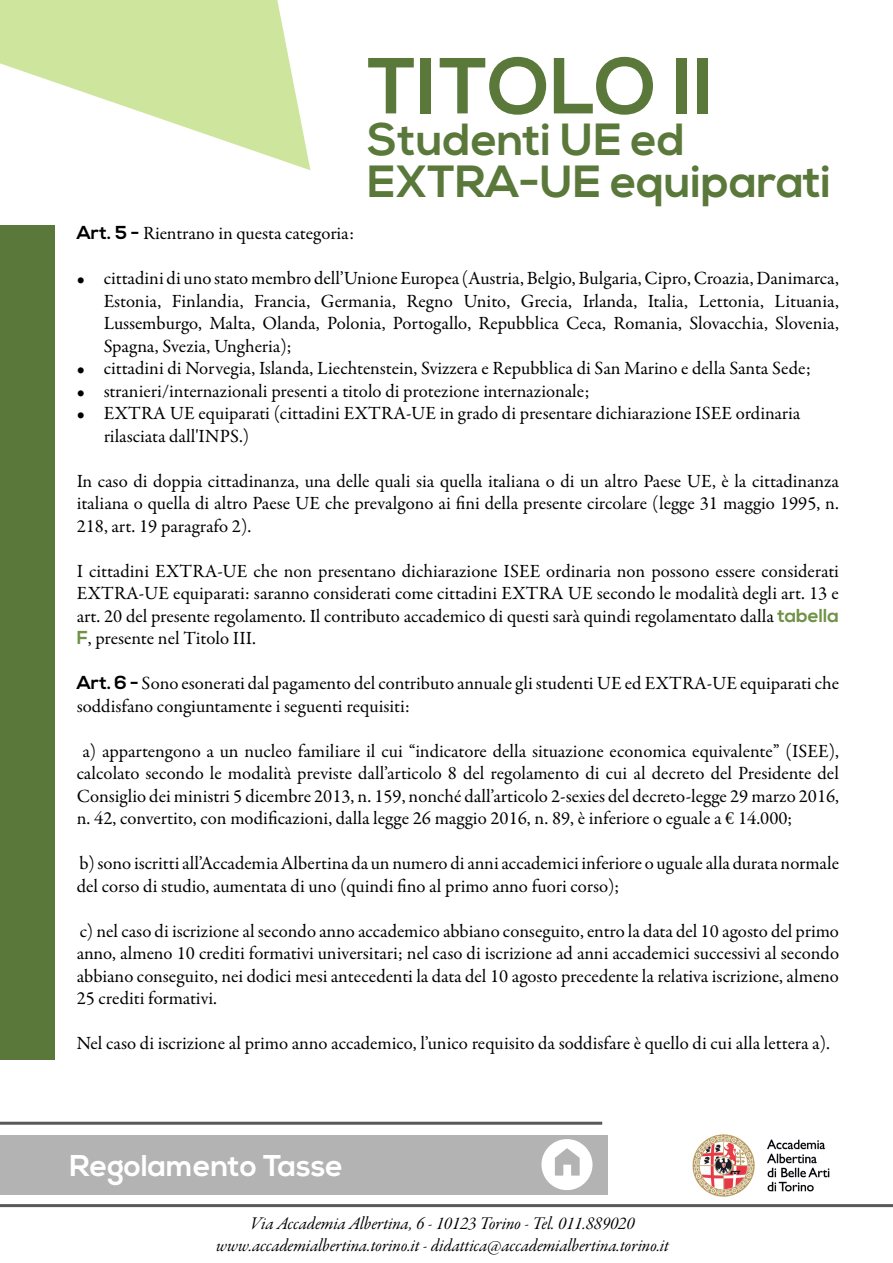
<style>
.page{position:relative;width:893px;height:1263px;background:#fff}
.page>*{position:absolute;margin:0;border:0;box-sizing:border-box;transform-origin:0 0}
.t1{font:700 79.2px "Nexa";color:#5a783a}
.t2{font:700 45px/42px "Nexa";color:#5a783a}
.t3{font:700 30px "Nexa";color:#fff}
.t4{font:18.75px/22.5px "Garamond Premr Pro";color:#000;text-align:justify}
.t5{font:18px/21.6px "Garamond Premr Pro It Subh";color:#000;text-align:center}
.s1{font-family:"Nexa";font-weight:700}
.s2{font-family:"Nexa";font-weight:700;color:#709247}
</style>
<div class="page">
<div style="left:0;top:1135px;width:608px;height:59px;background:#b3b3b3"></div>
<hr style="left:0;top:1122px;width:602px;height:3px;background:#58595b">
<svg style="left:0;top:0;width:310px;height:170px;fill:#cee59d"></svg>
<img style="left:692px;top:1134px;width:138px;height:63px">
<hr style="left:0;top:1204px;width:893px;height:3px;background:#58595b">
<svg style="left:541px;top:1139px;width:51px;height:51px"></svg>
<div style="left:0;top:225px;width:54px;height:834px;background:#5a783a"></div>
<h1 class="t1" style="left:367px;top:40px;width:347px">TITOLO II</h1>
<h2 class="t2" style="left:367px;top:121px;width:465px">Studenti UE ed<br>EXTRA-UE equiparati</h2>
<p class="t4" style="left:77px;top:222px;width:279px"><span class="s1">Art. 5 -</span> Rientrano in questa categoria:</p>
<p class="t4" style="left:104px;top:267px;width:737px;text-indent:-27px">• cittadini di uno stato membro dell’Unione Europea (Austria, Belgio, Bulgaria, Cipro, Croazia, Danimarca, Estonia, Finlandia, Francia, Germania, Regno Unito, Grecia, Irlanda, Italia, Lettonia, Lituania, Lussemburgo, Malta, Olanda, Polonia, Portogallo, Repubblica Ceca, Romania, Slovacchia, Slovenia, Spagna, Svezia, Ungheria);</p>
<p class="t4" style="left:77px;top:357px;width:736px">• cittadini di Norvegia, Islanda, Liechtenstein, Svizzera e Repubblica di San Marino e della Santa Sede;</p>
<p class="t4" style="left:77px;top:380px;width:514px">• stranieri/internazionali presenti a titolo di protezione internazionale;</p>
<p class="t4" style="left:104px;top:402px;width:698px;text-indent:-27px">• EXTRA UE equiparati (cittadini EXTRA-UE in grado di presentare dichiarazione ISEE ordinaria rilasciata dall'INPS.)</p>
<p class="t4" style="left:77px;top:470px;width:764px">In caso di doppia cittadinanza, una delle quali sia quella italiana o di un altro Paese UE, è la cittadinanza italiana o quella di altro Paese UE che prevalgono ai fini della presente circolare (legge 31 maggio 1995, n.<br>218, art. 19 paragrafo 2).</p>
<p class="t4" style="left:77px;top:560px;width:764px">I cittadini EXTRA-UE che non presentano dichiarazione ISEE ordinaria non possono essere considerati EXTRA-UE equiparati: saranno considerati come cittadini EXTRA UE secondo le modalità degli art. 13 e art. 20 del presente regolamento. Il contributo accademico di questi sarà quindi regolamentato dalla <span class="s2">tabella F</span>, presente nel Titolo III.</p>
<p class="t4" style="left:77px;top:672px;width:764px"><span class="s1">Art. 6 -</span> Sono esonerati dal pagamento del contributo annuale gli studenti UE ed EXTRA-UE equiparati che soddisfano congiuntamente i seguenti requisiti:</p>
<p class="t4" style="left:77px;top:740px;width:764px;text-indent:6px">a) appartengono a un nucleo familiare il cui “indicatore della situazione economica equivalente” (ISEE), calcolato secondo le modalità previste dall’articolo 8 del regolamento di cui al decreto del Presidente del Consiglio dei ministri 5 dicembre 2013, n. 159, nonché dall’articolo 2-sexies del decreto-legge 29 marzo 2016, n. 42, convertito, con modificazioni, dalla legge 26 maggio 2016, n. 89, è inferiore o eguale a € 14.000;</p>
<p class="t4" style="left:77px;top:852px;width:764px">b) sono iscritti all’Accademia Albertina da un numero di anni accademici inferiore o uguale alla durata normale del corso di studio, aumentata di uno (quindi fino al primo anno fuori corso);</p>
<p class="t4" style="left:77px;top:920px;width:764px">c) nel caso di iscrizione al secondo anno accademico abbiano conseguito, entro la data del 10 agosto del primo anno, almeno 10 crediti formativi universitari; nel caso di iscrizione ad anni accademici successivi al secondo abbiano conseguito, nei dodici mesi antecedenti la data del 10 agosto precedente la relativa iscrizione, almeno 25 crediti formativi.</p>
<p class="t4" style="left:77px;top:1032px;width:755px">Nel caso di iscrizione al primo anno accademico, l’unico requisito da soddisfare è quello di cui alla lettera a).</p>
<h3 class="t3" style="left:70px;top:1148px;width:275px">Regolamento Tasse</h3>
<p class="t5" style="left:216px;top:1214px;width:454px">Via Accademia Albertina, 6 - 10123 Torino - Tel. 011.889020 www.accademialbertina.torino.it - didattica@accademialbertina.torino.it</p>
</div>
